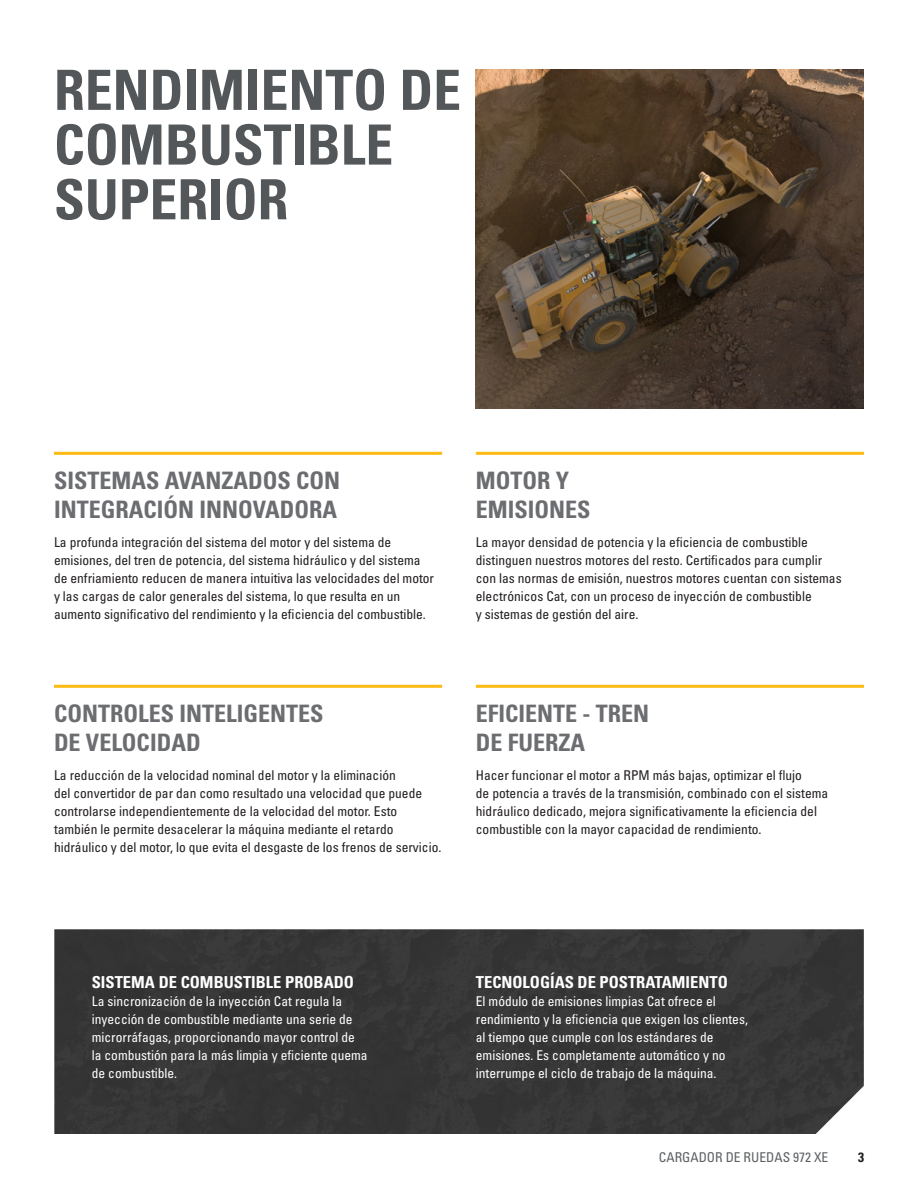
<style>
.page{position:relative;width:918px;height:1188px;background:#fff}
.page>*{position:absolute;margin:0;border:0;box-sizing:border-box;transform-origin:0 0}
.t1{font:55.5px/54.8px "Univers LTCYR 67 Bold Cond";color:#535759}
.t2{font:24px/28.8px "Univers LTCYR 67 Bold Cond";color:#6c6d70}
.t3{font:16.5px "Univers LTCYR 67 Bold Cond";color:#fff}
.t4{font:condensed 13.5px/18px "Univers LTCYR 57";color:#231f20}
.t5{font:condensed 13.5px/18px "Univers LTCYR 57";color:#fff}
.t6{font:condensed 13.5px "Univers LTCYR 57";color:#5d6163}
.t7{font:13.5px "Univers LTCYR 67 Bold Cond";color:#231f20}
</style>
<div class="page">
<img style="left:476px;top:70px;width:387px;height:338px">
<hr style="left:54px;top:452px;width:388px;height:3px;background:#fcba13">
<hr style="left:476px;top:452px;width:388px;height:3px;background:#fcba13">
<hr style="left:54px;top:685px;width:388px;height:3px;background:#fcba13">
<div style="left:54px;top:929px;width:810px;height:205px;background:#353536"></div>
<hr style="left:476px;top:685px;width:388px;height:3px;background:#fcba13">
<h1 class="t1" style="left:54px;top:62px;width:409px">RENDIMIENTO DE<br>COMBUSTIBLE<br>SUPERIOR</h1>
<h2 class="t2" style="left:54px;top:466px;width:288px">SISTEMAS AVANZADOS CON<br>INTEGRACIÓN INNOVADORA</h2>
<p class="t4" style="left:54px;top:533px;width:382px">La profunda integración del sistema del motor y del sistema de emisiones, del tren de potencia, del sistema hidráulico y del sistema de enfriamiento reducen de manera intuitiva las velocidades del motor y las cargas de calor generales del sistema, lo que resulta en un aumento significativo del rendimiento y la eficiencia del combustible.</p>
<h2 class="t2" style="left:54px;top:699px;width:271px">CONTROLES INTELIGENTES<br>DE VELOCIDAD</h2>
<p class="t4" style="left:54px;top:766px;width:389px">La reducción de la velocidad nominal del motor y la eliminación<br>del convertidor de par dan como resultado una velocidad que puede controlarse independientemente de la velocidad del motor. Esto también le permite desacelerar la máquina mediante el retardo hidráulico y del motor, lo que evita el desgaste de los frenos de servicio.</p>
<h2 class="t2" style="left:476px;top:466px;width:116px">MOTOR Y<br>EMISIONES</h2>
<p class="t4" style="left:476px;top:533px;width:367px">La mayor densidad de potencia y la eficiencia de combustible distinguen nuestros motores del resto. Certificados para cumplir con las normas de emisión, nuestros motores cuentan con sistemas electrónicos Cat, con un proceso de inyección de combustible<br>y sistemas de gestión del aire.</p>
<h2 class="t2" style="left:476px;top:699px;width:175px">EFICIENTE - TREN<br>DE FUERZA</h2>
<p class="t4" style="left:476px;top:766px;width:354px">Hacer funcionar el motor a RPM más bajas, optimizar el flujo<br>de potencia a través de la transmisión, combinado con el sistema hidráulico dedicado, mejora significativamente la eficiencia del combustible con la mayor capacidad de rendimiento.</p>
<p class="t3" style="left:92px;top:972px;width:264px">SISTEMA DE COMBUSTIBLE PROBADO</p>
<p class="t5" style="left:92px;top:992px;width:277px">La sincronización de la inyección Cat regula la inyección de combustible mediante una serie de microrráfagas, proporcionando mayor control de la combustión para la más limpia y eficiente quema de combustible.</p>
<p class="t3" style="left:476px;top:972px;width:253px">TECNOLOGÍAS DE POSTRATAMIENTO</p>
<p class="t5" style="left:476px;top:992px;width:274px">El módulo de emisiones limpias Cat ofrece el rendimiento y la eficiencia que exigen los clientes, al tiempo que cumple con los estándares de emisiones. Es completamente automático y no interrumpe el ciclo de trabajo de la máquina.</p>
<p class="t6" style="left:659px;top:1148px;width:171px">CARGADOR DE RUEDAS 972 XE</p>
<p class="t7" style="left:858px;top:1149px;width:7px">3</p>
</div>
